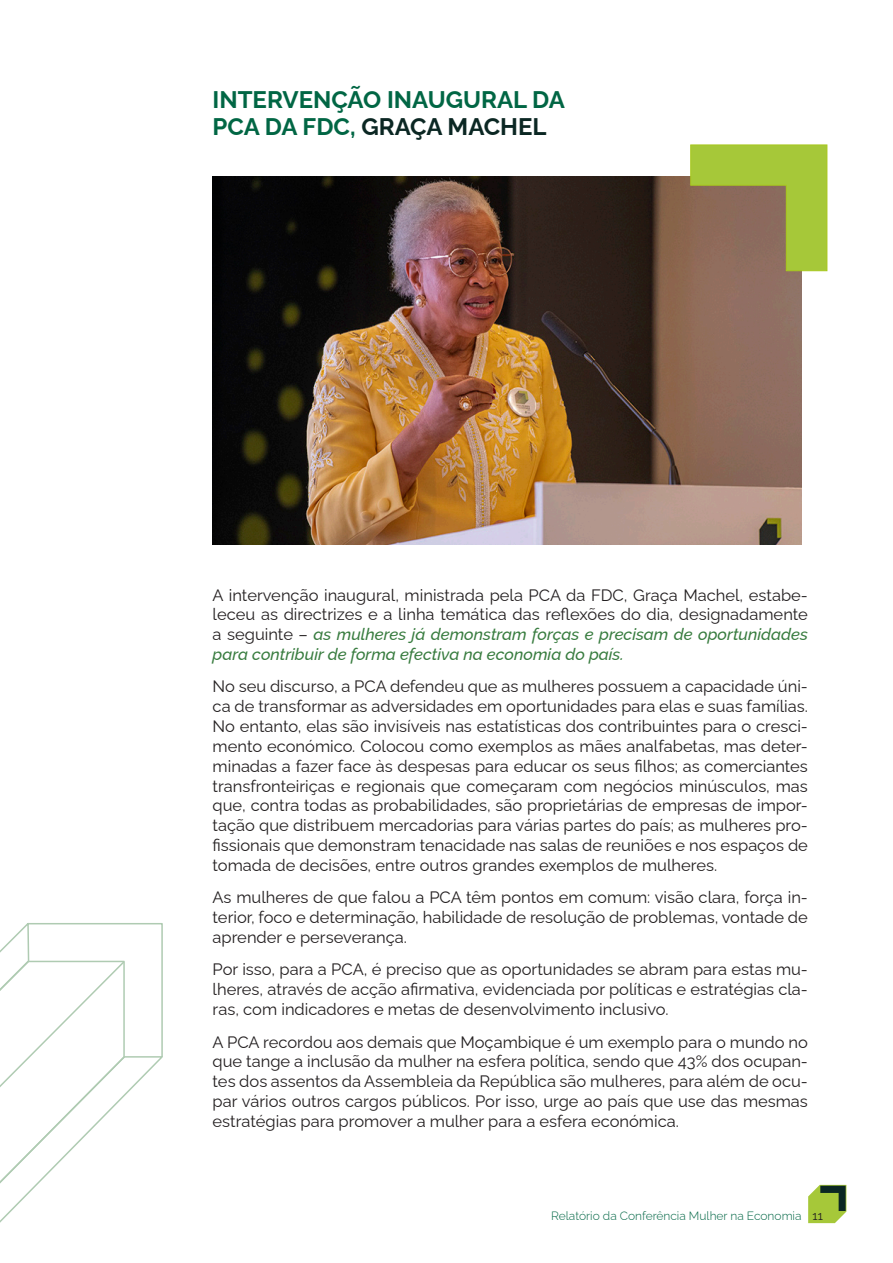
<style>
.page{position:relative;width:893px;height:1263px;background:#fff}
.page>*{position:absolute;margin:0;border:0;box-sizing:border-box;transform-origin:0 0}
.SUBTITULO{font:700 24px/27.6px "Raleway";color:#016644}
.TEXTO{font:16.5px/19.8px "Raleway";color:#231f20;text-align:justify}
.t1{font:300 12px "Raleway";color:#016644}
.s1{color:#0b2723}
.s2{font-weight:500;font-style:italic;color:#387c3f}
.s3{font-weight:400;color:#231f20}
</style>
<div class="page">
<svg style="left:808px;top:1185px;width:38px;height:38px"></svg>
<svg style="left:0;top:923px;width:163px;height:300px"></svg>
<img style="left:213px;top:176px;width:589px;height:368px">
<svg style="left:690px;top:144px;width:138px;height:127px"></svg>
<p class="SUBTITULO" style="left:213px;top:83px;width:354px">INTERVENÇÃO INAUGURAL DA<br>PCA DA FDC, <span class="s1">GRAÇA MACHEL</span></p>
<p class="TEXTO" style="left:213px;top:583px;width:597px">A intervenção inaugural, ministrada pela PCA da FDC, Graça Machel, estabe&shy;leceu as directrizes e a linha temática das reflexões do dia, designadamente a seguinte – <span class="s2">as mulheres já demonstram forças e precisam de oportunidades para contribuir de forma efectiva na economia do país.</span></p>
<p class="TEXTO" style="left:213px;top:675px;width:597px">No seu discurso, a PCA defendeu que as mulheres possuem a capacidade úni&shy;ca de transformar as adversidades em oportunidades para elas e suas famílias.<br>No entanto, elas são invisíveis nas estatísticas dos contribuintes para o cresci&shy;mento económico. Colocou como exemplos as mães analfabetas, mas deter&shy;minadas a fazer face às despesas para educar os seus filhos; as comerciantes transfronteiriças e regionais que começaram com negócios minúsculos, mas que, contra todas as probabilidades, são proprietárias de empresas de impor&shy;tação que distribuem mercadorias para várias partes do país; as mulheres pro&shy;fissionais que demonstram tenacidade nas salas de reuniões e nos espaços de tomada de decisões, entre outros grandes exemplos de mulheres.</p>
<p class="TEXTO" style="left:213px;top:886px;width:597px">As mulheres de que falou a PCA têm pontos em comum: visão clara, força in&shy;terior, foco e determinação, habilidade de resolução de problemas, vontade de aprender e perseverança.</p>
<p class="TEXTO" style="left:213px;top:958px;width:597px">Por isso, para a PCA, é preciso que as oportunidades se abram para estas mu&shy;lheres, através de acção afirmativa, evidenciada por políticas e estratégias cla&shy;ras, com indicadores e metas de desenvolvimento inclusivo.</p>
<p class="TEXTO" style="left:213px;top:1030px;width:597px">A PCA recordou aos demais que Moçambique é um exemplo para o mundo no que tange a inclusão da mulher na esfera política, sendo que 43% dos ocupan&shy;tes dos assentos da Assembleia da República são mulheres, para além de ocu&shy;par vários outros cargos públicos. Por isso, urge ao país que use das mesmas estratégias para promover a mulher para a esfera económica.</p>
<p class="t1" style="left:551px;top:1206px;width:273px">Relatório da Conferência Mulher na Economia <span class="s3">11</span></p>
</div>
